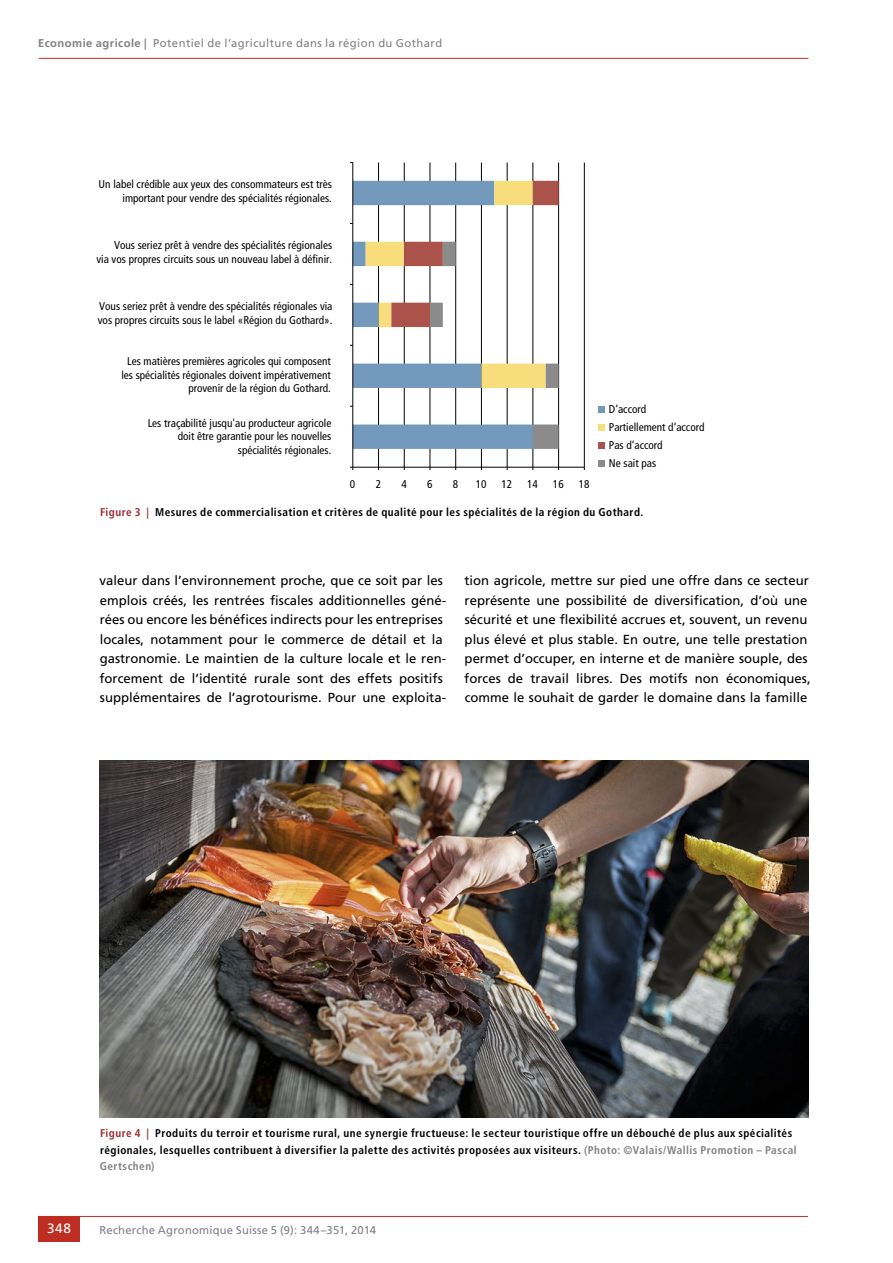
<style>
.page{position:relative;width:893px;height:1263px;background:#fff}
.page>*{position:absolute;margin:0;border:0;box-sizing:border-box;transform-origin:0 0}
.t1{font:13.5px "Frutiger LT Std";color:#fff}
.t2{font:13.2px/19.5px "Frutiger LT Std";color:#000}
.t3{font:condensed 11.25px/13.5px "Frutiger LT Std";color:#000;text-align:right}
.t4{font:700 condensed 11.25px/16.5px "Frutiger LT Std";letter-spacing:.04em;color:#000}
.t5{font:11.25px "Frutiger LT Std";letter-spacing:.035em;color:#808080}
.s1{font-weight:700}
.s2{color:#9a2b2f}
.s3{color:#808080}
</style>
<div class="page">
<hr style="left:39px;top:58px;width:769px;height:1px;background:#bd2d21">
<hr style="left:38px;top:1216px;width:770px;height:1px;background:#bd2d21">
<div style="left:38px;top:1216px;width:42px;height:26px;background:#bd2d21"></div>
<hr style="left:378px;top:162px;width:1px;height:305px;background:#000">
<hr style="left:404px;top:162px;width:1px;height:305px;background:#000">
<hr style="left:430px;top:162px;width:1px;height:305px;background:#000">
<hr style="left:455px;top:162px;width:1px;height:305px;background:#000">
<hr style="left:481px;top:162px;width:1px;height:305px;background:#000">
<hr style="left:507px;top:162px;width:1px;height:305px;background:#000">
<hr style="left:532px;top:162px;width:1px;height:305px;background:#000">
<hr style="left:558px;top:162px;width:1px;height:305px;background:#000">
<hr style="left:584px;top:162px;width:1px;height:305px;background:#000">
<svg style="left:353px;top:181px;width:13px;height:268px"></svg>
<svg style="left:366px;top:181px;width:193px;height:268px"></svg>
<hr style="left:353px;top:467px;width:231px;height:1px;background:#000">
<hr style="left:352px;top:162px;width:1px;height:305px;background:#000">
<svg style="left:598px;top:406px;width:6px;height:6px"></svg>
<svg style="left:598px;top:424px;width:6px;height:6px"></svg>
<svg style="left:598px;top:442px;width:6px;height:6px"></svg>
<svg style="left:598px;top:460px;width:6px;height:6px"></svg>
<img style="left:100px;top:760px;width:708px;height:358px">
<p class="t5" style="left:38px;top:36px;width:406px"><span class="s1">Economie agricole |</span> Potentiel de l’agriculture dans la région du Gothard</p>
<p class="t3" style="left:99px;top:178px;width:235px">Un label crédible aux yeux des consommateurs est très important pour vendre des spécialités régionales.</p>
<p class="t3" style="left:96px;top:239px;width:237px">Vous seriez prêt à vendre des spécialités régionales<br>via vos propres circuits sous un nouveau label à définir.</p>
<p class="t3" style="left:98px;top:300px;width:236px;text-align:left">Vous seriez prêt à vendre des spécialités régionales via vos propres circuits sous le label «Région du Gothard».</p>
<p class="t3" style="left:121px;top:355px;width:211px">Les matières premières agricoles qui composent les spécialités régionales doivent impérativement provenir de la région du Gothard.</p>
<p class="t3" style="left:609px;top:401px;width:97px;line-height:17.9px;text-align:left">D‘accord<br>Partiellement d‘accord<br>Pas d‘accord<br>Ne sait pas</p>
<p class="t4" style="left:100px;top:503px;width:545px"><span class="s2">Figure 3 |</span> Mesures de commercialisation et critères de qualité pour les spécialités de la région du Gothard.</p>
<p class="t3" style="left:148px;top:416px;width:185px">Les traçabilité jusqu'au producteur agricole doit être garantie pour les nouvelles spécialités régionales.</p>
<p class="t3" style="left:350px;top:477px;width:7px">0</p>
<p class="t3" style="left:376px;top:477px;width:7px">2</p>
<p class="t3" style="left:401px;top:477px;width:7px">4</p>
<p class="t3" style="left:427px;top:477px;width:7px">6</p>
<p class="t3" style="left:453px;top:477px;width:7px">8</p>
<p class="t3" style="left:476px;top:477px;width:12px">10</p>
<p class="t3" style="left:501px;top:477px;width:12px">12</p>
<p class="t3" style="left:527px;top:477px;width:12px">14</p>
<p class="t3" style="left:553px;top:477px;width:12px">16</p>
<p class="t3" style="left:579px;top:477px;width:12px">18</p>
<p class="t2" style="left:99px;top:571px;width:348px">valeur dans l’environnement proche, que ce soit par les emplois créés, les rentrées fiscales additionnelles géné&shy;rées ou encore les bénéfices indirects pour les entreprises locales, notamment pour le commerce de détail et la gastronomie. Le maintien de la culture locale et le ren&shy;forcement de l’identité rurale sont des effets positifs supplémentaires de l’agrotourisme. Pour une exploita-</p>
<p class="t2" style="left:464px;top:571px;width:348px">tion agricole, mettre sur pied une offre dans ce secteur représente une possibilité de diversification, d’où une sécurité et une flexibilité accrues et, souvent, un revenu plus élevé et plus stable. En outre, une telle prestation permet d’occuper, en interne et de manière souple, des forces de travail libres. Des motifs non économiques, comme le souhait de garder le domaine dans la famille</p>
<p class="t4" style="left:100px;top:1125px;width:698px"><span class="s2">Figure 4 |</span> Produits du terroir et tourisme rural, une synergie fructueuse: le secteur touristique offre un débouché de plus aux spécialités régionales, lesquelles contribuent à diversifier la palette des activités proposées aux visiteurs. <span class="s3">(Photo: ©Valais/Wallis Promotion – Pascal<br>Gertschen)</span></p>
<p class="t1" style="left:47px;top:1221px;width:25px">348</p>
<p class="t5" style="left:99px;top:1223px;width:278px">Recherche Agronomique Suisse 5 (9): 344–351, 2014</p>
</div>
